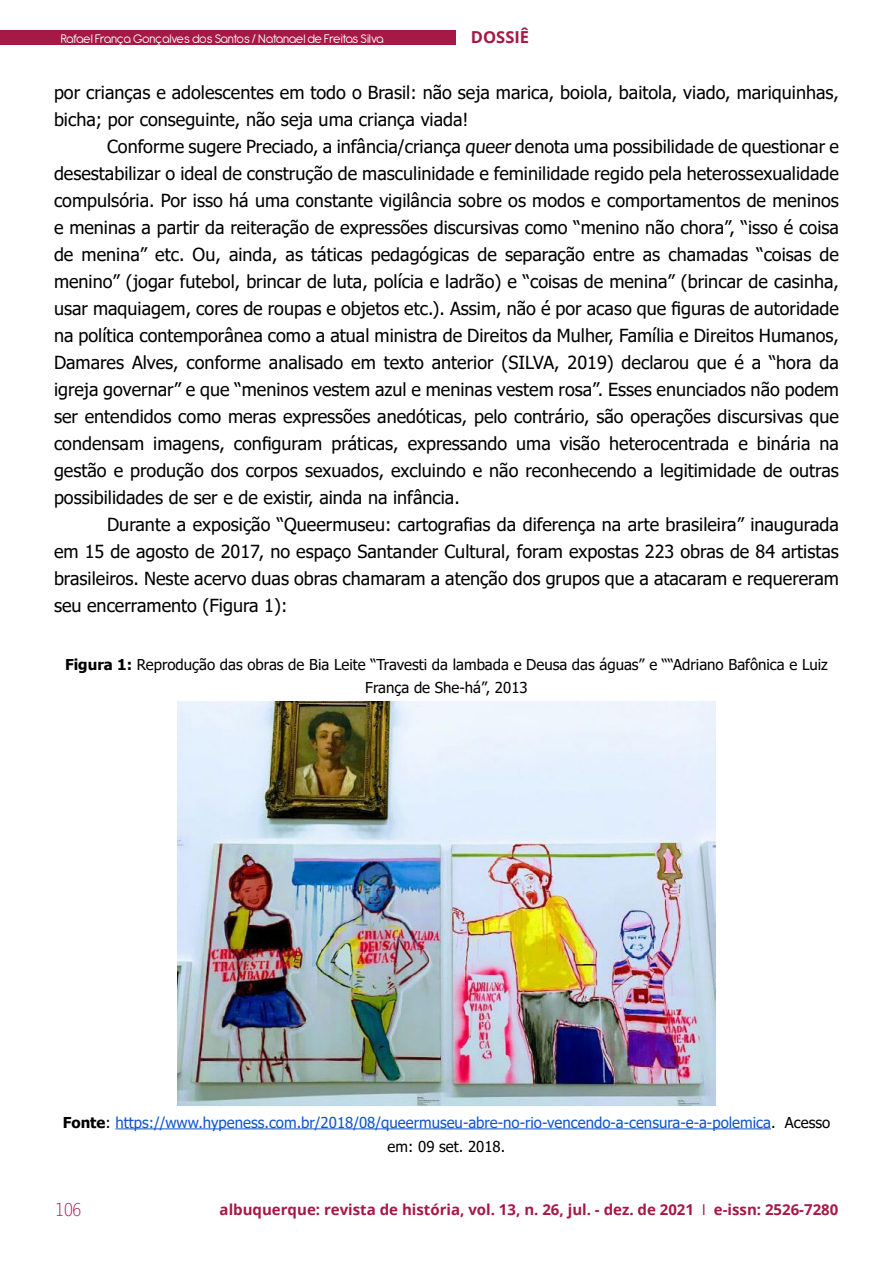
<style>
.page{position:relative;width:893px;height:1263px;background:#fff}
.page>*{position:absolute;margin:0;border:0;box-sizing:border-box;transform-origin:0 0}
.t1{font:18px/27px "Tahoma";color:#000;text-align:justify}
.t2{font:18px "Letter Gothic Std";color:#a61846}
.t3{font:700 16.5px "Open Sans";color:#a61846}
.t4{font:15px/24.8px "Tahoma";color:#15c;text-align:center}
.t5{font:15px/22.5px "Tahoma";color:#000;text-align:center}
.t6{font:700 15px "Open Sans";color:#a61846}
.t7{font:13.5px "Antipasto";letter-spacing:-.04em;color:#fff}
.s1{font-weight:700}
.s2{font-weight:700;color:#000}
.s3{color:#000}
.s4{font-weight:400}
</style>
<div class="page">
<div style="left:0;top:30px;width:455px;height:15px;background:#a61846"></div>
<hr style="left:115px;top:1128px;width:656px;height:1px;background:#15c">
<img style="left:177px;top:701px;width:539px;height:404px">
<p class="t7" style="left:61px;top:27px;width:324px">Rafael França Gonçalves dos Santos / Natanael de Freitas Silva</p>
<p class="t3" style="left:471px;top:25px;width:60px">DOSSIÊ</p>
<p class="t1" style="left:54px;top:80px;width:786px">por crianças e adolescentes em todo o Brasil: não seja marica, boiola, baitola, viado, mariquinhas, bicha; por conseguinte, não seja uma criança viada!</p>
<p class="t1" style="left:54px;top:134px;width:786px;text-indent:53px">Conforme sugere Preciado, a infância/criança queer denota uma possibilidade de questionar e desestabilizar o ideal de construção de masculinidade e feminilidade regido pela heterossexualidade compulsória. Por isso há uma constante vigilância sobre os modos e comportamentos de meninos e meninas a partir da reiteração de expressões discursivas como “menino não chora”, “isso é coisa de menina” etc. Ou, ainda, as táticas pedagógicas de separação entre as chamadas “coisas de menino” (jogar futebol, brincar de luta, polícia e ladrão) e “coisas de menina” (brincar de casinha, usar maquiagem, cores de roupas e objetos etc.). Assim, não é por acaso que figuras de autoridade na política contemporânea como a atual ministra de Direitos da Mulher, Família e Direitos Humanos, Damares Alves, conforme analisado em texto anterior (SILVA, 2019) declarou que é a “hora da igreja governar” e que “meninos vestem azul e meninas vestem rosa”. Esses enunciados não podem ser entendidos como meras expressões anedóticas, pelo contrário, são operações discursivas que condensam imagens, configuram práticas, expressando uma visão heterocentrada e binária na gestão e produção dos corpos sexuados, excluindo e não reconhecendo a legitimidade de outras possibilidades de ser e de existir, ainda na infância.</p>
<p class="t1" style="left:54px;top:512px;width:786px;text-indent:53px">Durante a exposição “Queermuseu: cartografias da diferença na arte brasileira” inaugurada em 15 de agosto de 2017, no espaço Santander Cultural, foram expostas 223 obras de 84 artistas brasileiros. Neste acervo duas obras chamaram a atenção dos grupos que a atacaram e requereram seu encerramento (Figura 1):</p>
<p class="t5" style="left:65px;top:654px;width:764px"><span class="s1">Figura 1:</span> Reprodução das obras de Bia Leite “Travesti da lambada e Deusa das águas” e ““Adriano Bafônica e Luiz<br>França de She-há”, 2013</p>
<p class="t4" style="left:63px;top:1111px;width:769px"><span class="s2">Fonte</span><span class="s3">:</span> https://www.hypeness.com.br/2018/08/queermuseu-abre-no-rio-vencendo-a-censura-e-a-polemica<span class="s3">. Acesso em: 09 set. 2018.</span></p>
<p class="t2" style="left:55px;top:1200px;width:29px">106</p>
<p class="t6" style="left:220px;top:1198px;width:620px">albuquerque: revista de história, vol. 13, n. 26, jul. - dez. de 2021 <span class="s4">I</span> e-issn: 2526-7280</p>
</div>
